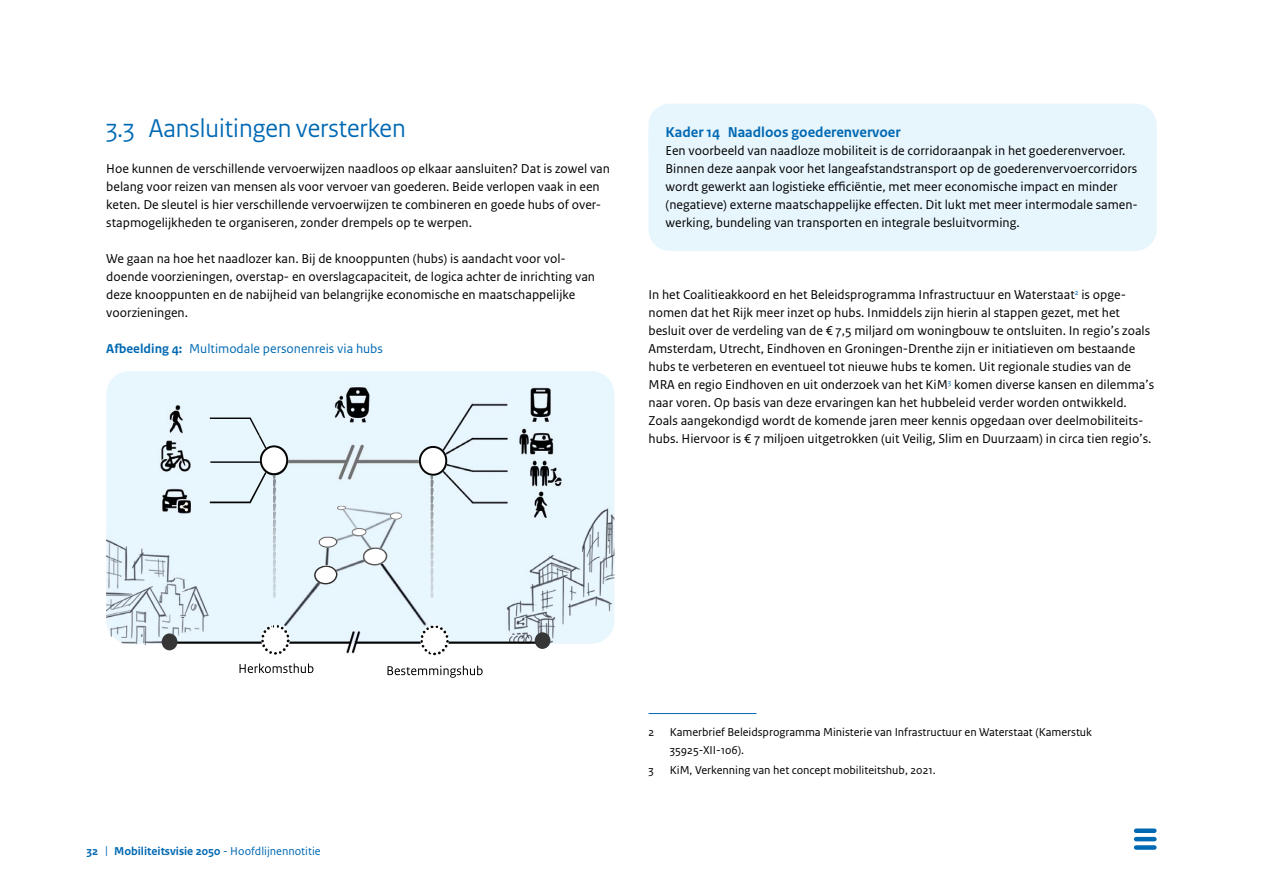
<style>
.page{position:relative;width:1263px;height:893px;background:#fff}
.page>*{position:absolute;margin:0;border:0;box-sizing:border-box;transform-origin:0 0}
.Paragraaf_H3{font:27px "Rijksoverheid Sans Heading";color:#0069b3}
.K_-_tussenkopje_-_H4{font:700 15px "Rijksoverheid Sans Text";color:#0069b3}
.Platte_tekst_-_P{font:13.5px/18px "Rijksoverheid Sans Text";color:#000}
.K_-_platte_tekst_wit{font:13.5px/18px "Rijksoverheid Sans Text";color:#000}
.Figuurtitel{font:13.5px "Rijksoverheid Sans Text";color:#0069b3}
.Voetnoot_-_P{font:12px/18px "Rijksoverheid Sans Text";color:#000}
.t1{font:700 12px "Rijksoverheid Sans Text";color:#0069b3}
.s1{font-weight:700}
.s2{font-weight:400}
</style>
<div class="page">
<div style="left:1136px;top:828px;width:18px;height:5px;background:#0069b3"></div>
<hr style="left:1136px;top:837px;width:18px;height:4px;background:#0069b3">
<div style="left:1136px;top:845px;width:18px;height:5px;background:#0069b3"></div>
<img style="left:106px;top:371px;width:508px;height:273px">
<img style="left:168px;top:644px;width:372px;height:12px">
<img style="left:177px;top:642px;width:358px;height:2px">
<img style="left:420px;top:625px;width:29px;height:30px">
<img style="left:535px;top:632px;width:15px;height:17px;border-radius:8px">
<img style="left:162px;top:633px;width:15px;height:17px;border-radius:8px">
<img style="left:261px;top:625px;width:29px;height:30px">
<img style="left:314px;top:584px;width:23px;height:1px">
<img style="left:314px;top:565px;width:23px;height:19px">
<img style="left:362px;top:565px;width:26px;height:1px">
<img style="left:362px;top:547px;width:26px;height:18px">
<img style="left:318px;top:536px;width:19px;height:12px">
<img style="left:351px;top:528px;width:16px;height:8px">
<svg style="left:390px;top:512px;width:13px;height:8px"></svg>
<svg style="left:337px;top:506px;width:9px;height:4px"></svg>
<img style="left:273px;top:571px;width:3px;height:54px">
<img style="left:273px;top:625px;width:3px;height:26px">
<img style="left:273px;top:475px;width:3px;height:96px">
<img style="left:430px;top:571px;width:4px;height:54px">
<img style="left:430px;top:625px;width:4px;height:27px">
<img style="left:430px;top:441px;width:4px;height:130px">
<img style="left:183px;top:418px;width:90px;height:85px">
<img style="left:419px;top:446px;width:28px;height:30px">
<img style="left:273px;top:440px;width:3px;height:5px">
<div style="left:192px;top:436px;width:80px;height:27px;background:#e8f7fe"></div>
<img style="left:260px;top:445px;width:28px;height:30px">
<svg style="left:239px;top:663px;width:74px;height:10px"></svg>
<svg style="left:387px;top:666px;width:96px;height:12px"></svg>
<div style="left:648px;top:104px;width:509px;height:27px;background:#e7f5fd"></div>
<div style="left:648px;top:131px;width:509px;height:120px;background:#e7f5fd"></div>
<hr style="left:648px;top:713px;width:108px;height:1px;background:#0069b3">
<h3 class="Paragraaf_H3" style="left:106px;top:113px;width:301px">3.3 Aansluitingen versterken</h3>
<p class="Platte_tekst_-_P" style="left:106px;top:160px;width:505px">Hoe kunnen de verschillende vervoerwijzen naadloos op elkaar aansluiten? Dat is zowel van belang voor reizen van mensen als voor vervoer van goederen. Beide verlopen vaak in een keten. De sleutel is hier verschillende vervoerwijzen te combineren en goede hubs of over&shy;stapmogelijkheden te organiseren, zonder drempels op te werpen.</p>
<p class="Platte_tekst_-_P" style="left:106px;top:250px;width:490px">We gaan na hoe het naadlozer kan. Bij de knooppunten (hubs) is aandacht voor vol&shy;doende voorzieningen, overstap- en overslagcapaciteit, de logica achter de inrichting van deze knooppunten en de nabijheid van belangrijke economische en maatschappelijke voorzieningen.</p>
<p class="Figuurtitel" style="left:106px;top:341px;width:278px"><span class="s1">Afbeelding 4:</span> Multimodale personenreis via hubs</p>
<h4 class="K_-_tussenkopje_-_H4" style="left:665px;top:124px;width:237px">Kader 14 Naadloos goederenvervoer</h4>
<p class="K_-_platte_tekst_wit" style="left:665px;top:142px;width:474px">Een voorbeeld van naadloze mobiliteit is de corridoraanpak in het goederenvervoer.<br>Binnen deze aanpak voor het langeafstandstransport op de goederenvervoercorridors wordt gewerkt aan logistieke efficiëntie, met meer economische impact en minder (negatieve) externe maatschappelijke effecten. Dit lukt met meer intermodale samen&shy;werking, bundeling van transporten en integrale besluitvorming.</p>
<p class="Platte_tekst_-_P" style="left:648px;top:286px;width:507px">In het Coalitieakkoord en het Beleidsprogramma Infrastructuur en Waterstaat<sup>2</sup> is opge&shy;nomen dat het Rijk meer inzet op hubs. Inmiddels zijn hierin al stappen gezet, met het besluit over de verdeling van de € 7,5 miljard om woningbouw te ontsluiten. In regio’s zoals Amsterdam, Utrecht, Eindhoven en Groningen-Drenthe zijn er initiatieven om bestaande hubs te verbeteren en eventueel tot nieuwe hubs te komen. Uit regionale studies van de MRA en regio Eindhoven en uit onderzoek van het KiM<sup>3</sup> komen diverse kansen en dilemma’s naar voren. Op basis van deze ervaringen kan het hubbeleid verder worden ontwikkeld.<br>Zoals aangekondigd wordt de komende jaren meer kennis opgedaan over deelmobiliteits&shy;hubs. Hiervoor is € 7 miljoen uitgetrokken (uit Veilig, Slim en Duurzaam) in circa tien regio’s.</p>
<p class="t1" style="left:87px;top:844px;width:236px">32 <span class="s2">|</span> Mobiliteitsvisie 2050 <span class="s2">- Hoofdlijnennotitie</span></p>
<p class="Voetnoot_-_P" style="left:648px;top:723px;width:7px">2</p>
<p class="Voetnoot_-_P" style="left:670px;top:723px;width:424px">Kamerbrief Beleidsprogramma Ministerie van Infrastructuur en Waterstaat (Kamerstuk<br>35925-XII-106).</p>
<p class="Voetnoot_-_P" style="left:648px;top:761px;width:7px">3</p>
<p class="Voetnoot_-_P" style="left:670px;top:761px;width:268px">KiM, Verkenning van het concept mobiliteitshub, 2021.</p>
</div>
